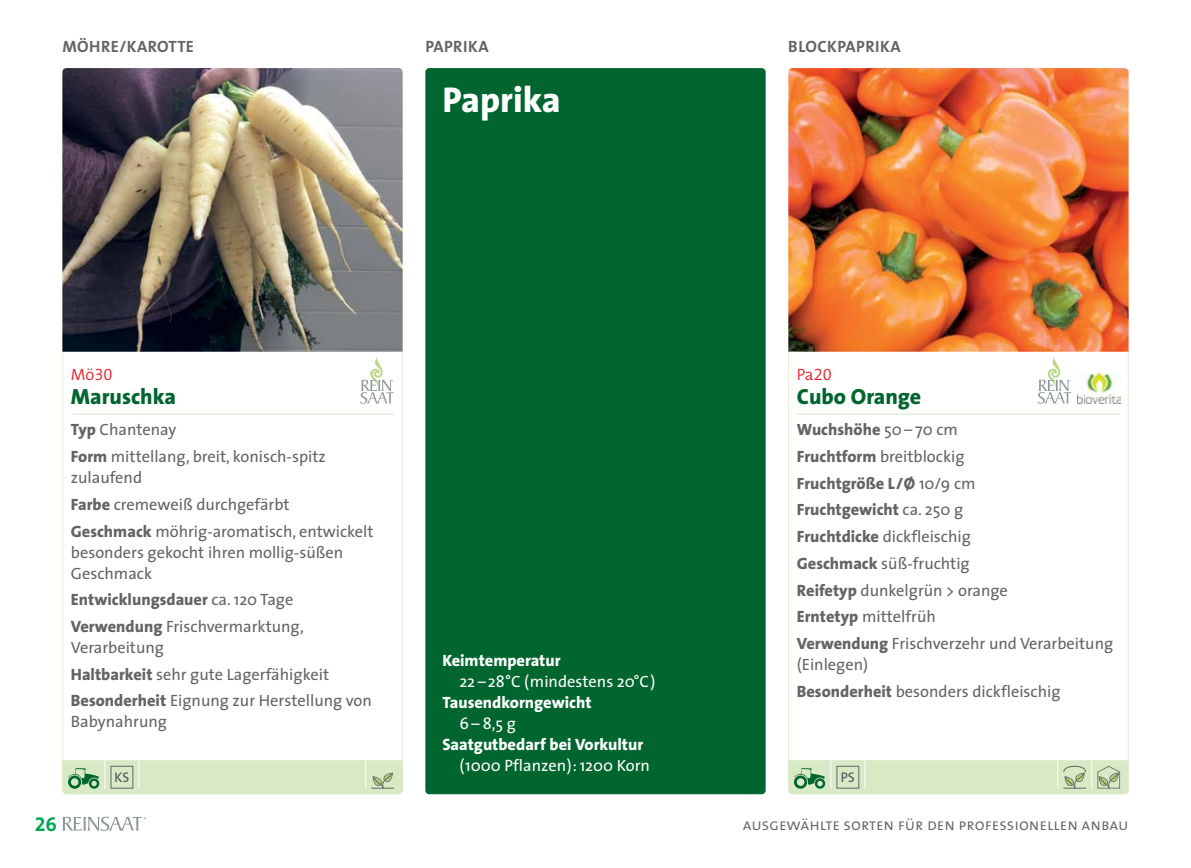
<style>
.page{position:relative;width:1191px;height:868px;background:#fff}
.page>*{position:absolute;margin:0;border:0;box-sizing:border-box;transform-origin:0 0}
.t1{font:800 36px "The Sans";color:#fff}
.t2{font:800 22px "The Sans";color:#00652e}
.t3{font:20px "The Sans Bold Expert";color:#00a650}
.t4{font:16.4px/26.6px "The Sans";color:#636466}
.t5{font:800 16.4px "The Sans";color:#fff}
.t6{font:16.4px "The Sans";color:#fff}
.t7{font:16.4px "The Sans Semi Light Caps";color:#636466}
.t8{font:700 16.4px "The Sans";letter-spacing:.025em;color:#636466}
.t9{font:300 16.4px "The Mix";color:#ed1c24}
.s1{font-family:"The Mix Semi Light Expert";font-weight:400}
.s2{font-weight:800}
</style>
<div class="page">
<svg style="left:62px;top:816px;width:84px;height:14px"></svg>
<hr style="left:71px;top:413px;width:323px;height:1px;background:#d7eac5">
<svg style="left:360px;top:357px;width:34px;height:46px"></svg>
<img style="left:62px;top:68px;width:341px;height:283px">
<svg style="left:62px;top:760px;width:341px;height:34px;background:#d0e4bf"></svg>
<div style="left:425px;top:68px;width:340px;height:726px;background:#00652e;border-radius:4px"></div>
<hr style="left:797px;top:413px;width:323px;height:1px;background:#d7eac5">
<img style="left:1077px;top:373px;width:43px;height:30px">
<svg style="left:1037px;top:357px;width:34px;height:46px"></svg>
<img style="left:788px;top:68px;width:340px;height:283px">
<svg style="left:788px;top:760px;width:340px;height:34px;background:#cee2be"></svg>
<p class="t8" style="left:62px;top:38px;width:133px">MÖHRE/KAROTTE</p>
<p class="t8" style="left:425px;top:38px;width:65px">PAPRIKA</p>
<h1 class="t1" style="left:442px;top:82px;width:120px">Paprika</h1>
<p class="t9" style="left:71px;top:360px;width:43px">Mö<span class="s1">30</span></p>
<h2 class="t2" style="left:71px;top:385px;width:107px">Maruschka</h2>
<p class="t4" style="left:71px;top:418px;width:256px"><span class="s2">Typ</span> Chantenay<br><span class="s2">Form</span> mittellang, breit, konisch-spitz</p>
<p class="t4" style="left:71px;top:466px;width:304px">zulaufend<br><span class="s2">Farbe</span> cremeweiß durchgefärbt<br><span class="s2">Geschmack</span> möhrig-aromatisch, entwickelt</p>
<p class="t4" style="left:71px;top:543px;width:274px;line-height:21px">besonders gekocht ihren mollig-süßen<br>Geschmack</p>
<p class="t4" style="left:71px;top:588px;width:234px"><span class="s2">Entwicklungsdauer</span> ca. 120 Tage<br><span class="s2">Verwendung</span> Frischvermarktung,</p>
<p class="t4" style="left:71px;top:635px;width:302px">Verarbeitung<br><span class="s2">Haltbarkeit</span> sehr gute Lagerfähigkeit<br><span class="s2">Besonderheit</span> Eignung zur Herstellung von</p>
<p class="t4" style="left:71px;top:710px;width:98px">Babynahrung</p>
<p class="t5" style="left:442px;top:652px;width:120px">Keimtemperatur</p>
<p class="t6" style="left:459px;top:675px;width:197px">22 – 28°C (mindestens 20°C)</p>
<p class="t5" style="left:442px;top:694px;width:151px">Tausendkorngewicht</p>
<p class="t6" style="left:459px;top:717px;width:58px">6– 8,5 g</p>
<p class="t5" style="left:442px;top:736px;width:202px">Saatgutbedarf bei Vorkultur</p>
<p class="t6" style="left:459px;top:759px;width:192px">(1000 Pflanzen): 1200 Korn</p>
<p class="t8" style="left:788px;top:38px;width:114px">BLOCKPAPRIKA</p>
<p class="t9" style="left:797px;top:360px;width:36px">Pa<span class="s1">20</span></p>
<h2 class="t2" style="left:797px;top:385px;width:126px">Cubo Orange</h2>
<p class="t4" style="left:797px;top:418px;width:318px"><span class="s2">Wuchshöhe</span> 50 – 70 cm<br><span class="s2">Fruchtform</span> breitblockig<br><span class="s2">Fruchtgröße L/Ø</span> 10/9 cm<br><span class="s2">Fruchtgewicht</span> ca. 250 g<br><span class="s2">Fruchtdicke</span> dickfleischig<br><span class="s2">Geschmack</span> süß-fruchtig<br><span class="s2">Reifetyp</span> dunkelgrün &gt; orange<br><span class="s2">Erntetyp</span> mittelfrüh<br><span class="s2">Verwendung</span> Frischverzehr und Verarbeitung</p>
<p class="t4" style="left:797px;top:652px;width:265px">(Einlegen)<br><span class="s2">Besonderheit</span> besonders dickfleischig</p>
<p class="t3" style="left:35px;top:811px;width:23px">26</p>
<p class="t7" style="left:742px;top:815px;width:387px">ausgewählte sorten für den professionellen anbau</p>
</div>
